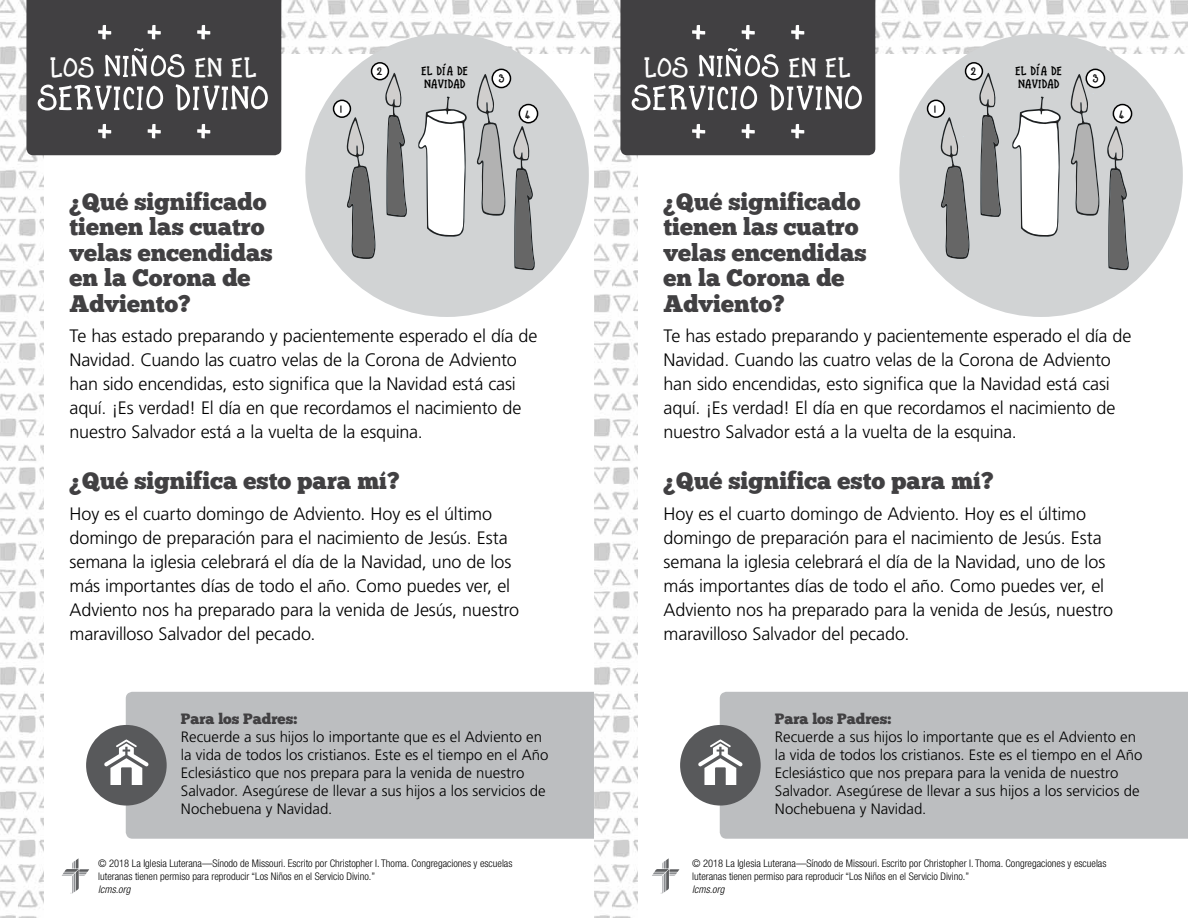
<style>
.page{position:relative;width:1188px;height:918px;background:#fff}
.page>*{position:absolute;margin:0;border:0;box-sizing:border-box;transform-origin:0 0}
.t1{font:72px "Fontbox Masquerade";color:#fff}
.t2{font:60px "Fontbox Masquerade";color:#fff}
.t3{font:48px "Fontbox Masquerade";color:#fff}
.Head{font:24px/25.5px "Chunk Five";color:#414042}
.t4{font:700 21px "Fontbox Masquerade";color:#000}
.t5{font:700 18.9px "Fontbox Masquerade";color:#000}
.kid_body{font:300 18px/24px "Frutiger LT Std";letter-spacing:-.01em;color:#000}
.parent_body{font:300 15px/18px "Frutiger LT Std";color:#000}
.Parent_head{font:15px "Chunk Five";color:#414042}
.t6{font:300 condensed 10.5px/12.6px "Helvetica Neue LT Std";color:#000}
.t7{font:italic 300 condensed 10.5px "Helvetica Neue LT Std";color:#000}
.s1{font-size:54px}
</style>
<div class="page">
<img style="left:0;top:0;width:1188px;height:918px">
<div style="left:638px;top:54px;width:550px;height:864px;background:#fff"></div>
<div style="left:44px;top:54px;width:550px;height:864px;background:#fff"></div>
<div style="left:126px;top:692px;width:468px;height:147px;background:#bcbec0"></div>
<div style="left:720px;top:692px;width:468px;height:147px;background:#bcbec0"></div>
<div style="left:86px;top:725px;width:81px;height:81px;background:#58595b;border-radius:50%"></div>
<div style="left:680px;top:725px;width:81px;height:81px;background:#58595b;border-radius:50%"></div>
<svg style="left:104px;top:739px;width:45px;height:46px"></svg>
<svg style="left:698px;top:739px;width:45px;height:46px"></svg>
<svg style="left:62px;top:858px;width:27px;height:36px"></svg>
<svg style="left:652px;top:858px;width:27px;height:36px"></svg>
<div style="left:305px;top:33px;width:284px;height:284px;background:#d1d3d4;border-radius:50%"></div>
<div style="left:899px;top:33px;width:284px;height:284px;background:#d1d3d4;border-radius:50%"></div>
<svg style="left:385px;top:72px;width:22px;height:145px"></svg>
<svg style="left:513px;top:126px;width:22px;height:144px"></svg>
<svg style="left:346px;top:117px;width:29px;height:142px"></svg>
<svg style="left:476px;top:74px;width:29px;height:142px"></svg>
<svg style="left:418px;top:97px;width:49px;height:140px"></svg>
<svg style="left:979px;top:72px;width:22px;height:145px"></svg>
<svg style="left:1107px;top:126px;width:22px;height:144px"></svg>
<svg style="left:940px;top:117px;width:29px;height:142px"></svg>
<svg style="left:1070px;top:74px;width:29px;height:142px"></svg>
<svg style="left:1012px;top:97px;width:49px;height:140px"></svg>
<div style="left:334px;top:100px;width:16px;height:17px;background:#fff;border-radius:50%"></div>
<div style="left:333px;top:100px;width:18px;height:18px;border:2px solid #000;border-radius:50%"></div>
<div style="left:928px;top:100px;width:16px;height:17px;background:#fff;border-radius:50%"></div>
<div style="left:927px;top:100px;width:18px;height:18px;border:2px solid #000;border-radius:50%"></div>
<div style="left:372px;top:63px;width:16px;height:17px;background:#fff;border-radius:50%"></div>
<div style="left:371px;top:62px;width:18px;height:18px;border:2px solid #000;border-radius:50%"></div>
<div style="left:966px;top:63px;width:16px;height:17px;background:#fff;border-radius:50%"></div>
<div style="left:965px;top:62px;width:18px;height:18px;border:2px solid #000;border-radius:50%"></div>
<div style="left:492px;top:69px;width:18px;height:19px;background:#fff;border-radius:50%"></div>
<div style="left:492px;top:69px;width:19px;height:19px;border:2px solid #000;border-radius:50%"></div>
<div style="left:1086px;top:69px;width:18px;height:19px;background:#fff;border-radius:50%"></div>
<div style="left:1086px;top:69px;width:19px;height:19px;border:2px solid #000;border-radius:50%"></div>
<div style="left:519px;top:105px;width:19px;height:18px;background:#fff;border-radius:50%"></div>
<div style="left:519px;top:104px;width:19px;height:20px;border:2px solid #000;border-radius:50%"></div>
<div style="left:1113px;top:105px;width:19px;height:18px;background:#fff;border-radius:50%"></div>
<div style="left:1113px;top:104px;width:19px;height:20px;border:2px solid #000;border-radius:50%"></div>
<div style="left:26px;top:0;width:255px;height:155px;background:#414042"></div>
<div style="left:620px;top:0;width:255px;height:155px;background:#414042"></div>
<p class="t1" style="left:93px;top:-1px;width:123px">+ + +</p>
<p class="t3" style="left:51px;top:47px;width:208px">Los <span class="s1">Niños</span> en el</p>
<p class="t2" style="left:38px;top:72px;width:233px">Servicio Divino</p>
<p class="t1" style="left:93px;top:98px;width:123px">+ + +</p>
<p class="t1" style="left:687px;top:-1px;width:123px">+ + +</p>
<p class="t3" style="left:645px;top:47px;width:208px">Los <span class="s1">Niños</span> en el</p>
<p class="t2" style="left:632px;top:72px;width:233px">Servicio Divino</p>
<p class="t1" style="left:687px;top:98px;width:123px">+ + +</p>
<p class="t4" style="left:422px;top:61px;width:48px">el día de</p>
<p class="t4" style="left:425px;top:75px;width:43px">Navidad</p>
<p class="t4" style="left:1016px;top:61px;width:48px">el día de</p>
<p class="t4" style="left:1019px;top:75px;width:43px">Navidad</p>
<p class="t5" style="left:377px;top:63px;width:7px">2</p>
<p class="t5" style="left:971px;top:63px;width:7px">2</p>
<p class="t5" style="left:499px;top:71px;width:7px">3</p>
<p class="t5" style="left:1093px;top:71px;width:7px">3</p>
<p class="t5" style="left:525px;top:106px;width:7px">4</p>
<p class="t5" style="left:1119px;top:106px;width:7px">4</p>
<p class="t5" style="left:339px;top:101px;width:5px">1</p>
<p class="t5" style="left:933px;top:101px;width:5px">1</p>
<p class="Head" style="left:70px;top:189px;width:205px">¿Qué significado tienen las cuatro velas encendidas en la Corona de<br>Adviento?</p>
<p class="kid_body" style="left:70px;top:324px;width:469px">Te has estado preparando y pacientemente esperado el día de Navidad. Cuando las cuatro velas de la Corona de Adviento han sido encendidas, esto significa que la Navidad está casi aquí. ¡Es verdad! El día en que recordamos el nacimiento de nuestro Salvador está a la vuelta de la esquina.</p>
<p class="Head" style="left:70px;top:468px;width:331px">¿Qué significa esto para mí?</p>
<p class="kid_body" style="left:70px;top:502px;width:451px">Hoy es el cuarto domingo de Adviento. Hoy es el último domingo de preparación para el nacimiento de Jesús. Esta semana la iglesia celebrará el día de la Navidad, uno de los más importantes días de todo el año. Como puedes ver, el Adviento nos ha preparado para la venida de Jesús, nuestro maravilloso Salvador del pecado.</p>
<p class="Parent_head" style="left:181px;top:709px;width:118px">Para los Padres:</p>
<p class="parent_body" style="left:181px;top:728px;width:369px">Recuerde a sus hijos lo importante que es el Adviento en la vida de todos los cristianos. Este es el tiempo en el Año Eclesiástico que nos prepara para la venida de nuestro Salvador. Asegúrese de llevar a sus hijos a los servicios de Nochebuena y Navidad.</p>
<p class="t6" style="left:98px;top:857px;width:416px">© 2018 La Iglesia Luterana—Sínodo de Missouri. Escrito por Christopher I. Thoma. Congregaciones y escuelas luteranas tienen permiso para reproducir “Los Niños en el Servicio Divino.”</p>
<p class="t7" style="left:98px;top:883px;width:34px">lcms.org</p>
<p class="Head" style="left:664px;top:189px;width:205px">¿Qué significado tienen las cuatro velas encendidas en la Corona de<br>Adviento?</p>
<p class="kid_body" style="left:664px;top:324px;width:469px">Te has estado preparando y pacientemente esperado el día de Navidad. Cuando las cuatro velas de la Corona de Adviento han sido encendidas, esto significa que la Navidad está casi aquí. ¡Es verdad! El día en que recordamos el nacimiento de nuestro Salvador está a la vuelta de la esquina.</p>
<p class="Head" style="left:664px;top:468px;width:331px">¿Qué significa esto para mí?</p>
<p class="kid_body" style="left:664px;top:502px;width:451px">Hoy es el cuarto domingo de Adviento. Hoy es el último domingo de preparación para el nacimiento de Jesús. Esta semana la iglesia celebrará el día de la Navidad, uno de los más importantes días de todo el año. Como puedes ver, el Adviento nos ha preparado para la venida de Jesús, nuestro maravilloso Salvador del pecado.</p>
<p class="Parent_head" style="left:775px;top:709px;width:118px">Para los Padres:</p>
<p class="parent_body" style="left:775px;top:728px;width:369px">Recuerde a sus hijos lo importante que es el Adviento en la vida de todos los cristianos. Este es el tiempo en el Año Eclesiástico que nos prepara para la venida de nuestro Salvador. Asegúrese de llevar a sus hijos a los servicios de Nochebuena y Navidad.</p>
<p class="t6" style="left:692px;top:857px;width:416px">© 2018 La Iglesia Luterana—Sínodo de Missouri. Escrito por Christopher I. Thoma. Congregaciones y escuelas luteranas tienen permiso para reproducir “Los Niños en el Servicio Divino.”</p>
<p class="t7" style="left:692px;top:883px;width:34px">lcms.org</p>
</div>
